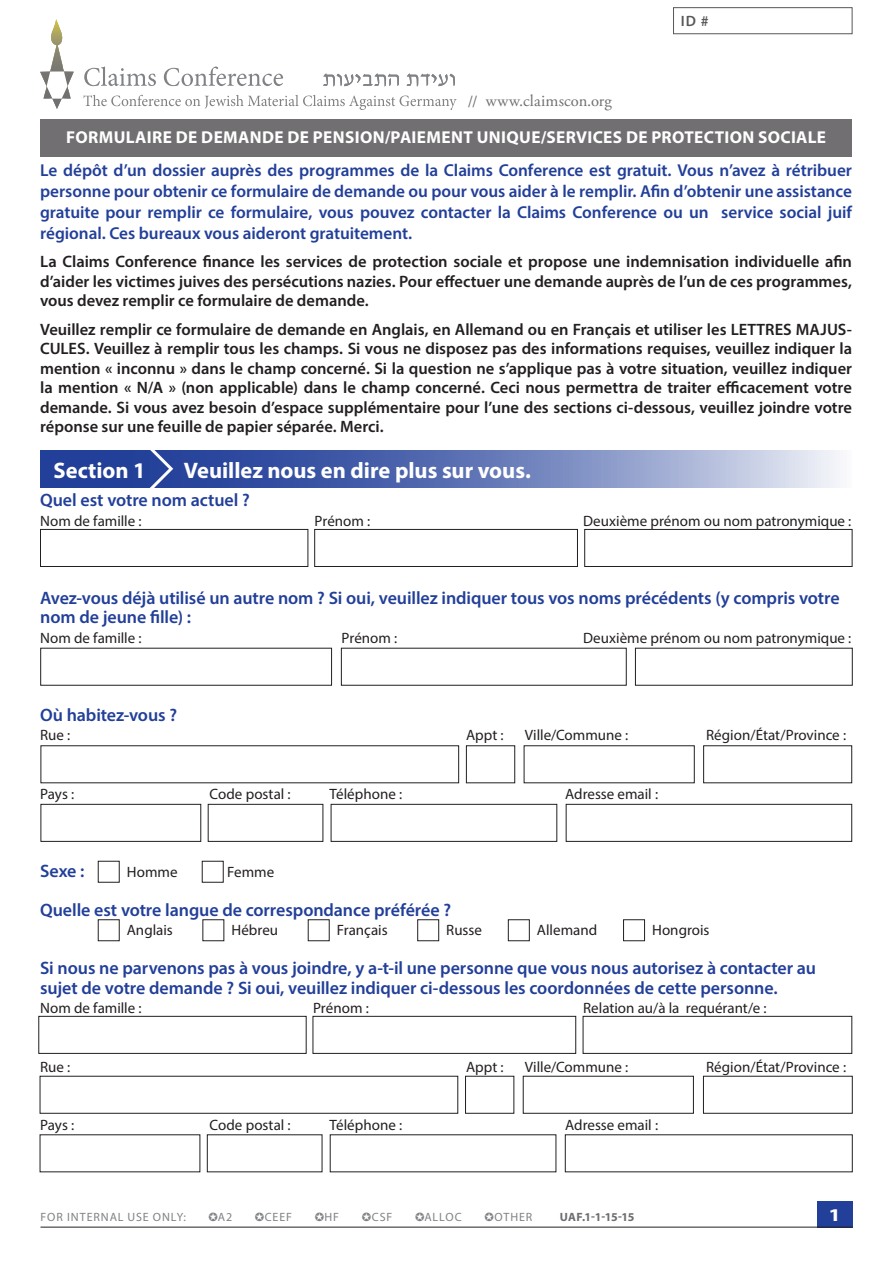
<style>
.page{position:relative;width:893px;height:1263px;background:#fff}
.page>*{position:absolute;margin:0;border:0;box-sizing:border-box;transform-origin:0 0}
.section{font:700 22.5px "Myriad Pro";color:#fff}
.bold_text{font:600 18px/19.5px "Myriad Pro";letter-spacing:-.005em;color:#223f99}
.t1{font:700 18px "Myriad Pro";color:#fff;scale:1.25 1}
.intro{font:600 17.25px/21px "Myriad Pro";letter-spacing:-.005em;color:#223f99;text-align:justify}
.t2{font:700 17.25px "Myriad Pro";letter-spacing:.02em;color:#fff}
.intro_black{font:600 16.5px/19.5px "Myriad Pro";color:#231f20;text-align:justify}
.website{font:16.5px "Adobe Garamond Pro";letter-spacing:.01em;color:#716f71}
.text{font:15px "Myriad Pro";color:#231f20}
.bold_text-2{font:15px "Myriad Pro";color:#231f20}
.t3{font:600 15px "Myriad Pro";color:#57585a}
.t4{font:12px "Myriad Pro";letter-spacing:.075em;color:#808285}
.t5{font:700 12px "Myriad Pro";letter-spacing:-.015em;color:#6c6d70}
</style>
<div class="page">
<div style="left:40px;top:119px;width:812px;height:38px;background:#716f71"></div>
<div style="left:40px;top:529px;width:268px;height:38px;border:1px solid #231f20"></div>
<div style="left:314px;top:529px;width:264px;height:38px;border:1px solid #231f20"></div>
<div style="left:584px;top:529px;width:268px;height:38px;border:1px solid #231f20"></div>
<div style="left:41px;top:745px;width:418px;height:38px;border:1px solid #231f20"></div>
<div style="left:466px;top:745px;width:49px;height:38px;border:1px solid #231f20"></div>
<div style="left:703px;top:745px;width:149px;height:38px;border:1px solid #231f20"></div>
<div style="left:524px;top:745px;width:171px;height:38px;border:1px solid #231f20"></div>
<div style="left:41px;top:804px;width:160px;height:38px;border:1px solid #231f20"></div>
<svg style="left:40px;top:450px;width:800px;height:38px;background:#6a7dba"></svg>
<svg style="left:144px;top:450px;width:31px;height:38px"></svg>
<div style="left:40px;top:648px;width:292px;height:38px;border:1px solid #231f20"></div>
<div style="left:341px;top:648px;width:286px;height:38px;border:1px solid #231f20"></div>
<div style="left:635px;top:648px;width:218px;height:38px;border:1px solid #231f20"></div>
<div style="left:331px;top:804px;width:226px;height:38px;border:1px solid #231f20"></div>
<div style="left:566px;top:804px;width:286px;height:38px;border:1px solid #231f20"></div>
<div style="left:208px;top:804px;width:115px;height:38px;border:1px solid #231f20"></div>
<div style="left:40px;top:1076px;width:418px;height:38px;border:1px solid #231f20"></div>
<div style="left:465px;top:1076px;width:49px;height:38px;border:1px solid #231f20"></div>
<div style="left:703px;top:1076px;width:150px;height:38px;border:1px solid #231f20"></div>
<div style="left:523px;top:1076px;width:171px;height:38px;border:1px solid #231f20"></div>
<div style="left:38px;top:1016px;width:269px;height:38px;border:1px solid #231f20"></div>
<div style="left:313px;top:1016px;width:263px;height:38px;border:1px solid #231f20"></div>
<div style="left:583px;top:1016px;width:269px;height:38px;border:1px solid #231f20"></div>
<div style="left:817px;top:1201px;width:35px;height:26px;background:#223f99"></div>
<hr style="left:40px;top:1227px;width:812px;height:1px;background:#231f20">
<div style="left:673px;top:7px;width:179px;height:27px;border:1px solid #57585a"></div>
<div style="left:98px;top:861px;width:22px;height:22px;border:1px solid #231f20"></div>
<div style="left:202px;top:861px;width:22px;height:22px;border:1px solid #231f20"></div>
<div style="left:98px;top:919px;width:22px;height:22px;border:1px solid #231f20"></div>
<div style="left:202px;top:919px;width:22px;height:22px;border:1px solid #231f20"></div>
<div style="left:308px;top:919px;width:22px;height:22px;border:1px solid #231f20"></div>
<div style="left:417px;top:919px;width:22px;height:22px;border:1px solid #231f20"></div>
<div style="left:508px;top:919px;width:22px;height:22px;border:1px solid #231f20"></div>
<div style="left:623px;top:919px;width:22px;height:22px;border:1px solid #231f20"></div>
<svg style="left:84px;top:67px;width:72px;height:19px"></svg>
<svg style="left:164px;top:67px;width:119px;height:19px"></svg>
<svg style="left:84px;top:95px;width:373px;height:15px"></svg>
<svg style="left:323px;top:73px;width:76px;height:14px"></svg>
<svg style="left:406px;top:73px;width:49px;height:14px"></svg>
<svg style="left:40px;top:19px;width:34px;height:90px"></svg>
<p class="website" style="left:468px;top:90px;width:146px">// www.claimscon.org</p>
<p class="t3" style="left:681px;top:12px;width:29px">ID #</p>
<p class="t2" style="left:66px;top:126px;width:761px">FORMULAIRE DE DEMANDE DE PENSION/PAIEMENT UNIQUE/SERVICES DE PROTECTION SOCIALE</p>
<p class="intro" style="left:40px;top:159px;width:813px">Le dépôt d’un dossier auprès des programmes de la Claims Conference est gratuit. Vous n’avez à rétribuer personne pour obtenir ce formulaire de demande ou pour vous aider à le remplir. Afin d’obtenir une assistance gratuite pour remplir ce formulaire, vous pouvez contacter la Claims Conference ou un service social juif régional. Ces bureaux vous aideront gratuitement.</p>
<p class="intro_black" style="left:40px;top:251px;width:813px">La Claims Conference finance les services de protection sociale et propose une indemnisation individuelle afin d’aider les victimes juives des persécutions nazies. Pour effectuer une demande auprès de l’un de ces programmes, vous devez remplir ce formulaire de demande.</p>
<p class="intro_black" style="left:40px;top:319px;width:813px">Veuillez remplir ce formulaire de demande en Anglais, en Allemand ou en Français et utiliser les LETTRES MAJUS-CULES. Veuillez à remplir tous les champs. Si vous ne disposez pas des informations requises, veuillez indiquer la mention « inconnu » dans le champ concerné. Si la question ne s’applique pas à votre situation, veuillez indiquer la mention « N/A » (non applicable) dans le champ concerné. Ceci nous permettra de traiter efficacement votre demande. Si vous avez besoin d’espace supplémentaire pour l’une des sections ci-dessous, veuillez joindre votre réponse sur une feuille de papier séparée. Merci.</p>
<p class="section" style="left:54px;top:455px;width:94px">Section 1</p>
<p class="section" style="left:184px;top:455px;width:349px">Veuillez nous en dire plus sur vous.</p>
<p class="bold_text" style="left:40px;top:490px;width:211px">Quel est votre nom actuel ?</p>
<p class="text" style="left:40px;top:511px;width:103px">Nom de famille :</p>
<p class="text" style="left:315px;top:511px;width:57px">Prénom :</p>
<p class="text" style="left:583px;top:511px;width:270px">Deuxième prénom ou nom patronymique :</p>
<p class="bold_text" style="left:40px;top:587px;width:801px">Avez-vous déjà utilisé un autre nom ? Si oui, veuillez indiquer tous vos noms précédents (y compris votre nom de jeune fille) :</p>
<p class="text" style="left:40px;top:628px;width:103px">Nom de famille :</p>
<p class="text" style="left:342px;top:628px;width:57px">Prénom :</p>
<p class="text" style="left:583px;top:628px;width:270px">Deuxième prénom ou nom patronymique :</p>
<p class="bold_text" style="left:40px;top:704px;width:138px">Où habitez-vous ?</p>
<p class="text" style="left:40px;top:726px;width:32px">Rue :</p>
<p class="text" style="left:466px;top:726px;width:39px">Appt :</p>
<p class="text" style="left:525px;top:726px;width:105px">Ville/Commune :</p>
<p class="text" style="left:706px;top:726px;width:141px">Région/État/Province :</p>
<p class="text" style="left:40px;top:784px;width:36px">Pays :</p>
<p class="text" style="left:210px;top:784px;width:83px">Code postal :</p>
<p class="text" style="left:330px;top:784px;width:74px">Téléphone :</p>
<p class="text" style="left:565px;top:784px;width:94px">Adresse email :</p>
<p class="bold_text" style="left:40px;top:860px;width:46px">Sexe :</p>
<p class="bold_text-2" style="left:127px;top:862px;width:52px">Homme</p>
<p class="bold_text-2" style="left:227px;top:862px;width:49px">Femme</p>
<p class="bold_text" style="left:40px;top:899px;width:413px">Quelle est votre langue de correspondance préférée ?</p>
<p class="text" style="left:127px;top:921px;width:47px">Anglais</p>
<p class="text" style="left:231px;top:921px;width:48px">Hébreu</p>
<p class="text" style="left:337px;top:921px;width:52px">Français</p>
<p class="text" style="left:446px;top:921px;width:37px">Russe</p>
<p class="text" style="left:537px;top:921px;width:62px">Allemand</p>
<p class="text" style="left:652px;top:921px;width:59px">Hongrois</p>
<p class="bold_text" style="left:40px;top:958px;width:777px">Si nous ne parvenons pas à vous joindre, y a-t-il une personne que vous nous autorisez à contacter au sujet de votre demande ? Si oui, veuillez indiquer ci-dessous les coordonnées de cette personne.</p>
<p class="text" style="left:40px;top:999px;width:103px">Nom de famille :</p>
<p class="text" style="left:313px;top:999px;width:57px">Prénom :</p>
<p class="text" style="left:583px;top:999px;width:185px">Relation au/à la requérant/e :</p>
<p class="text" style="left:40px;top:1057px;width:32px">Rue :</p>
<p class="text" style="left:466px;top:1057px;width:39px">Appt :</p>
<p class="text" style="left:525px;top:1057px;width:105px">Ville/Commune :</p>
<p class="text" style="left:706px;top:1057px;width:141px">Région/État/Province :</p>
<p class="text" style="left:40px;top:1116px;width:36px">Pays :</p>
<p class="text" style="left:210px;top:1116px;width:83px">Code postal :</p>
<p class="text" style="left:330px;top:1116px;width:74px">Téléphone :</p>
<p class="text" style="left:565px;top:1116px;width:94px">Adresse email :</p>
<p class="t4" style="left:41px;top:1210px;width:147px">FOR INTERNAL USE ONLY:</p>
<p class="t4" style="left:218px;top:1210px;width:16px">A2</p>
<p class="t4" style="left:265px;top:1210px;width:29px">CEEF</p>
<p class="t4" style="left:324px;top:1210px;width:16px">HF</p>
<p class="t4" style="left:372px;top:1210px;width:22px">CSF</p>
<p class="t4" style="left:424px;top:1210px;width:39px">ALLOC</p>
<p class="t4" style="left:494px;top:1210px;width:40px">OTHER</p>
<p class="t5" style="left:560px;top:1209px;width:76px">UAF.1-1-15-15</p>
<p class="t1" style="left:829px;top:1203px;width:11px">1</p>
</div>
